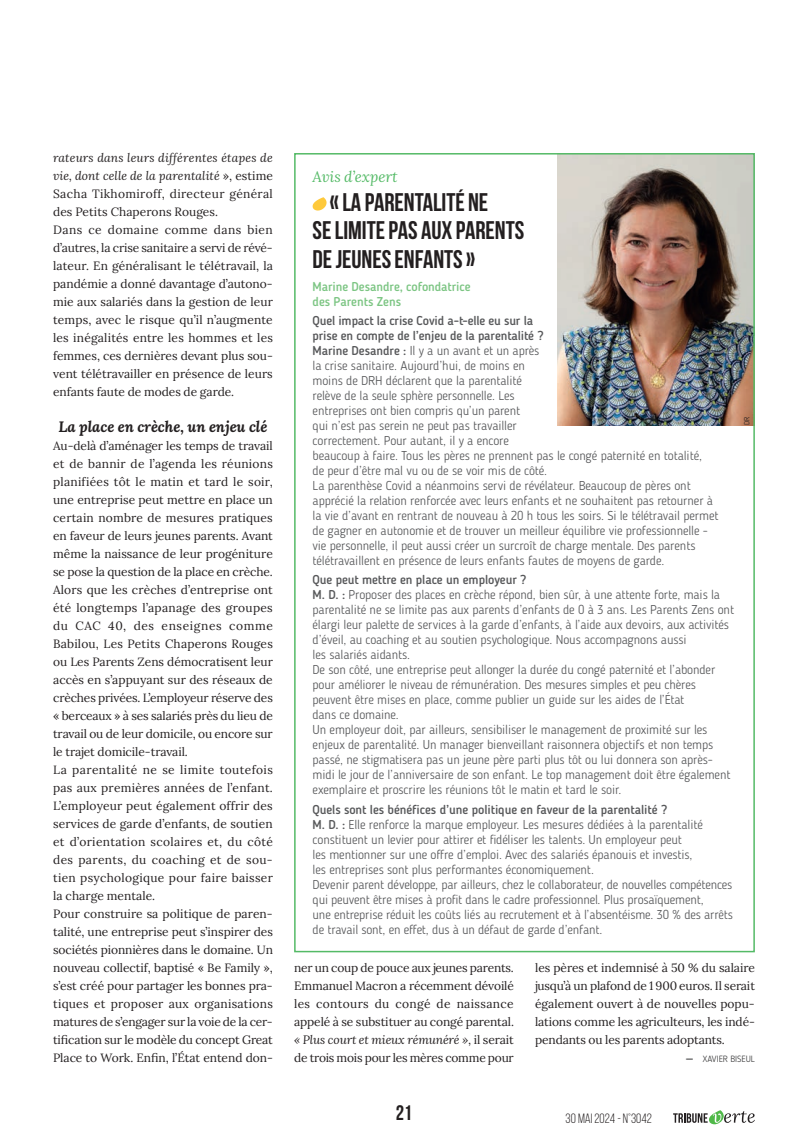
<style>
.page{position:relative;width:808px;height:1148px;background:#fff}
.page>*{position:absolute;margin:0;border:0;box-sizing:border-box;transform-origin:0 0}
.t1{font:700 25.5px/28.5px "Bebas Neue";letter-spacing:-.005em;color:#231f20}
.t2{font:700 21px "Bebas Neue";color:#231f20}
.t3{font:italic 700 15px "Lora";letter-spacing:-.005em;color:#231f20}
.t4{font:italic 15px "Lora";letter-spacing:-.005em;color:#54ba66}
.t5{font:13.5px "Bebas Neue";color:#231f20}
.t6{font:300 12.75px/15px "Blogger Sans";letter-spacing:-.005em;color:#57585a}
.t7{font:500 12.75px/15px "Blogger Sans";letter-spacing:-.005em;color:#7cc583}
.t8{font:12px/18px "Lora";letter-spacing:.005em;color:#231f20}
.t9{font:300 9px "Blogger Sans";letter-spacing:-.005em;color:#3e3e3f}
.t10{font:300 7.5px "Blogger Sans";color:#231f20}
.s1{font-style:italic}
.s2{font-weight:500}
.s3{font-family:"Lora";font-weight:700}
</style>
<div class="page">
<img style="left:557px;top:156px;width:195px;height:269px">
<svg style="left:313px;top:197px;width:13px;height:14px"></svg>
<div style="left:294px;top:153px;width:461px;height:799px;border:2px solid #54ba66"></div>
<svg style="left:673px;top:1110px;width:82px;height:14px"></svg>
<p class="t8" style="left:53px;top:148px;width:221px"><span class="s1">rateurs dans leurs différentes étapes de vie, dont celle de la parentalité</span> », estime Sacha Tikhomiroff, directeur général des Petits Chaperons Rouges.<br>Dans ce domaine comme dans bien d’autres, la crise sanitaire a servi de révé&shy;lateur. En généralisant le télétravail, la pandémie a donné davantage d’autono&shy;mie aux salariés dans la gestion de leur temps, avec le risque qu’il n’augmente les inégalités entre les hommes et les femmes, ces dernières devant plus sou&shy;vent télétravailler en présence de leurs enfants faute de modes de garde.</p>
<p class="t3" style="left:59px;top:416px;width:210px">La place en crèche, un enjeu clé</p>
<p class="t8" style="left:53px;top:436px;width:221px">Au-delà d’aménager les temps de travail et de bannir de l’agenda les réunions planifiées tôt le matin et tard le soir, une entreprise peut mettre en place un certain nombre de mesures pratiques en faveur de leurs jeunes parents. Avant même la naissance de leur progéniture se pose la question de la place en crèche.<br>Alors que les crèches d’entreprise ont été longtemps l’apanage des groupes du CAC 40, des enseignes comme Babilou, Les Petits Chaperons Rouges ou Les Parents Zens démocratisent leur accès en s’appuyant sur des réseaux de crèches privées. L’employeur réserve des « berceaux » à ses salariés près du lieu de travail ou de leur domicile, ou encore sur le trajet domicile-travail.<br>La parentalité ne se limite toutefois pas aux premières années de l’enfant.<br>L’employeur peut également offrir des services de garde d’enfants, de soutien et d’orientation scolaires et, du côté des parents, du coaching et de sou&shy;tien psychologique pour faire baisser la charge mentale.<br>Pour construire sa politique de paren&shy;talité, une entreprise peut s’inspirer des sociétés pionnières dans le domaine. Un nouveau collectif, baptisé « Be Family », s’est créé pour partager les bonnes pra&shy;tiques et proposer aux organisations matures de s’engager sur la voie de la cer&shy;tification sur le modèle du concept Great Place to Work. Enfin, l’État entend don-</p>
<p class="t4" style="left:313px;top:167px;width:87px">Avis d’expert</p>
<h1 class="t1" style="left:313px;top:187px;width:213px;text-indent:17px">« LA PARENTALITÉ NE<br>SE LIMITE PAS AUX PARENTS<br>DE JEUNES ENFANTS »</h1>
<p class="t7" style="left:313px;top:279px;width:160px">Marine Desandre, cofondatrice des Parents Zens</p>
<p class="t6" style="left:313px;top:313px;width:407px"><span class="s2">Quel impact la crise Covid a-t-elle eu sur la<br>prise en compte de l’enjeu de la parentalité ?<br>Marine Desandre :</span> Il y a un avant et un après<br>la crise sanitaire. Aujourd’hui, de moins en<br>moins de DRH déclarent que la parentalité<br>relève de la seule sphère personnelle. Les<br>entreprises ont bien compris qu’un parent<br>qui n’est pas serein ne peut pas travailler<br>correctement. Pour autant, il y a encore<br>beaucoup à faire. Tous les pères ne prennent pas le congé paternité en totalité,<br>de peur d’être mal vu ou de se voir mis de côté.<br>La parenthèse Covid a néanmoins servi de révélateur. Beaucoup de pères ont apprécié la relation renforcée avec leurs enfants et ne souhaitent pas retourner à la vie d’avant en rentrant de nouveau à 20 h tous les soirs. Si le télétravail permet de gagner en autonomie et de trouver un meilleur équilibre vie professionnelle - vie personnelle, il peut aussi créer un surcroît de charge mentale. Des parents télétravaillent en présence de leurs enfants fautes de moyens de garde.</p>
<p class="t6" style="left:313px;top:573px;width:423px"><span class="s2">Que peut mettre en place un employeur ?<br>M. D. :</span> Proposer des places en crèche répond, bien sûr, à une attente forte, mais la parentalité ne se limite pas aux parents d’enfants de 0 à 3 ans. Les Parents Zens ont élargi leur palette de services à la garde d’enfants, à l’aide aux devoirs, aux activités d’éveil, au coaching et au soutien psychologique. Nous accompagnons aussi<br>les salariés aidants.<br>De son côté, une entreprise peut allonger la durée du congé paternité et l’abonder pour améliorer le niveau de rémunération. Des mesures simples et peu chères peuvent être mises en place, comme publier un guide sur les aides de l’État<br>dans ce domaine.<br>Un employeur doit, par ailleurs, sensibiliser le management de proximité sur les enjeux de parentalité. Un manager bienveillant raisonnera objectifs et non temps passé, ne stigmatisera pas un jeune père parti plus tôt ou lui donnera son après&shy;midi le jour de l’anniversaire de son enfant. Le top management doit être également exemplaire et proscrire les réunions tôt le matin et tard le soir.</p>
<p class="t6" style="left:313px;top:802px;width:422px"><span class="s2">Quels sont les bénéfices d’une politique en faveur de la parentalité ?<br>M. D. :</span> Elle renforce la marque employeur. Les mesures dédiées à la parentalité constituent un levier pour attirer et fidéliser les talents. Un employeur peut<br>les mentionner sur une offre d’emploi. Avec des salariés épanouis et investis,<br>les entreprises sont plus performantes économiquement.<br>Devenir parent développe, par ailleurs, chez le collaborateur, de nouvelles compétences qui peuvent être mises à profit dans le cadre professionnel. Plus prosaïquement,<br>une entreprise réduit les coûts liés au recrutement et à l’absentéisme. 30 % des arrêts de travail sont, en effet, dus à un défaut de garde d’enfant.</p>
<p class="t8" style="left:294px;top:958px;width:221px;text-align:justify">ner un coup de pouce aux jeunes parents.<br>Emmanuel Macron a récemment dévoilé les contours du congé de naissance appelé à se substituer au congé parental. <span class="s1">« Plus court et mieux rémunéré »,</span> il serait de trois mois pour les mères comme pour</p>
<p class="t8" style="left:535px;top:958px;width:221px;text-align:justify">les pères et indemnisé à 50 % du salaire jusqu’à un plafond de 1 900 euros. Il serait également ouvert à de nouvelles popu&shy;lations comme les agriculteurs, les indé&shy;pendants ou les parents adoptants.</p>
<p class="t10" style="left:742px;top:425px;width:10px;rotate:-90deg">DR</p>
<p class="t9" style="left:686px;top:1053px;width:70px"><span class="s3">—</span> XAVIER BISEUL</p>
<h2 class="t2" style="left:396px;top:1101px;width:18px">21</h2>
<p class="t5" style="left:566px;top:1111px;width:88px">30 MAI 2024 - N°3042</p>
</div>
